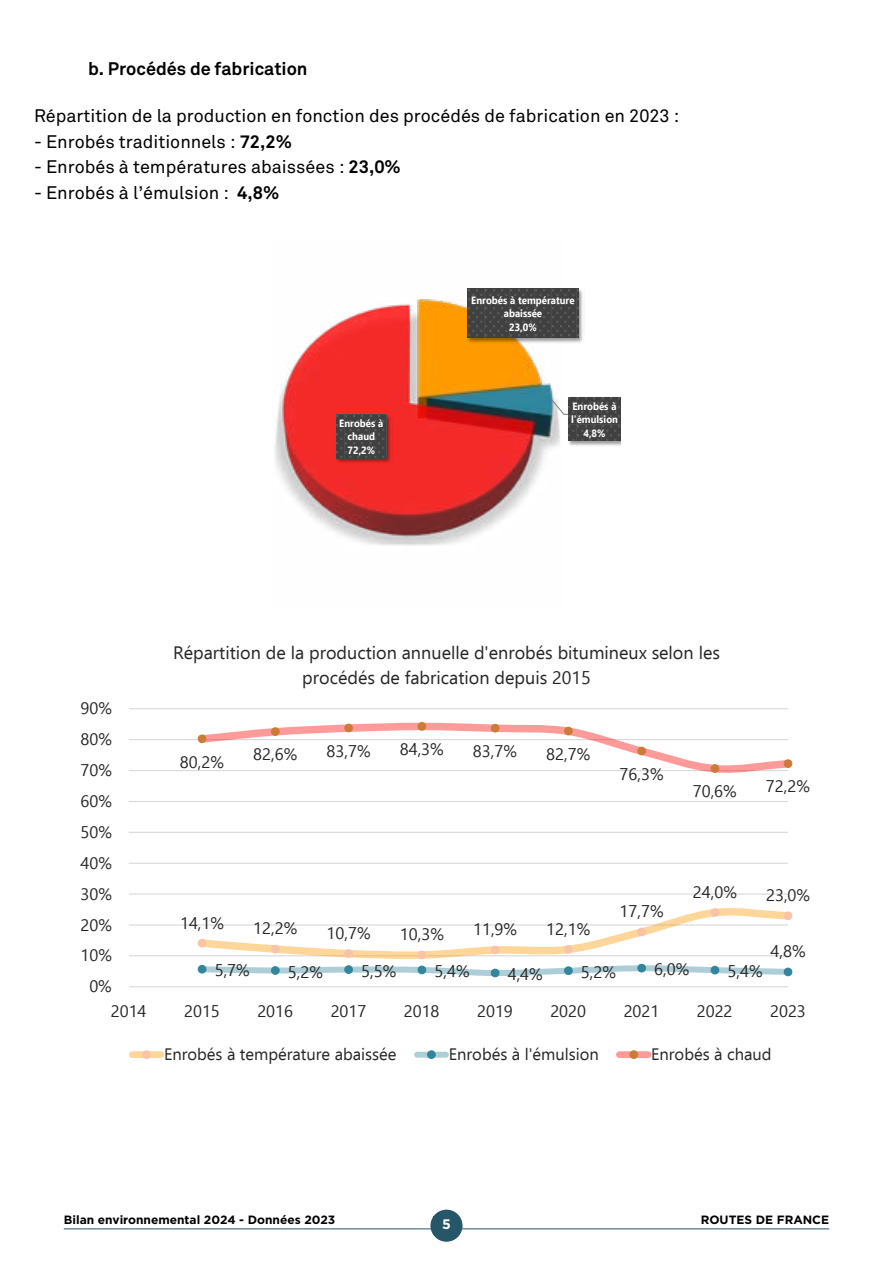
<style>
.page{position:relative;width:893px;height:1263px;background:#fff}
.page>*{position:absolute;margin:0;border:0;box-sizing:border-box;transform-origin:0 0}
.t1{font:18px "Akkurat";color:#000}
.t2{font:18px/24.5px "Ebrima";color:#262626;text-align:center}
.t3{font:700 18px "Akkurat";color:#000}
.t4{font:16.5px "Ebrima";color:#262626}
.t5{font:700 13.8px "Gotham";color:#fff}
.t6{font:700 12px "Gotham";color:#000}
.t7{font:700 10.5px/13.5px "Ebrima";color:#fff;text-align:center;scale:.91 1}
.s1{font-weight:700}
</style>
<div class="page">
<hr style="left:64px;top:1228px;width:765px;height:1px;background:#255769">
<div style="left:430px;top:1209px;width:32px;height:33px;background:#255769;border-radius:50%"></div>
<img style="left:275px;top:299px;width:285px;height:247px">
<svg style="left:551px;top:399px;width:15px;height:16px"></svg>
<img style="left:466px;top:288px;width:117px;height:56px">
<svg style="left:468px;top:289px;width:110px;height:48px;background:#434343"></svg>
<img style="left:566px;top:413px;width:55px;height:33px">
<svg style="left:568px;top:397px;width:53px;height:44px;background:#444"></svg>
<img style="left:334px;top:412px;width:58px;height:53px">
<svg style="left:336px;top:414px;width:50px;height:44px;background:#444"></svg>
<hr style="left:129px;top:955px;width:659px;height:1px;background:#d9d9d9">
<hr style="left:129px;top:924px;width:659px;height:1px;background:#d9d9d9">
<hr style="left:129px;top:893px;width:659px;height:2px;background:#d9d9d9">
<hr style="left:129px;top:863px;width:659px;height:1px;background:#d9d9d9">
<hr style="left:129px;top:832px;width:659px;height:1px;background:#d9d9d9">
<hr style="left:129px;top:801px;width:659px;height:1px;background:#d9d9d9">
<hr style="left:129px;top:770px;width:659px;height:1px;background:#d9d9d9">
<hr style="left:129px;top:739px;width:659px;height:1px;background:#d9d9d9">
<hr style="left:129px;top:708px;width:659px;height:1px;background:#d9d9d9">
<hr style="left:129px;top:986px;width:659px;height:1px;background:#d9d9d9">
<div style="left:784px;top:912px;width:8px;height:7px;background:#fac3a8;border-radius:50%"></div>
<div style="left:784px;top:911px;width:8px;height:9px;border:1px solid #fac3a8;border-radius:50%"></div>
<svg style="left:194px;top:908px;width:595px;height:70px"></svg>
<div style="left:198px;top:965px;width:8px;height:8px;background:#31859c;border-radius:50%"></div>
<div style="left:198px;top:965px;width:8px;height:8px;border:1px solid #31859c;border-radius:50%"></div>
<div style="left:272px;top:967px;width:7px;height:7px;background:#31859c;border-radius:50%"></div>
<div style="left:271px;top:966px;width:9px;height:9px;border:1px solid #31859c;border-radius:50%"></div>
<div style="left:345px;top:966px;width:7px;height:7px;background:#31859c;border-radius:50%"></div>
<div style="left:344px;top:965px;width:9px;height:9px;border:1px solid #31859c;border-radius:50%"></div>
<div style="left:418px;top:966px;width:8px;height:8px;background:#31859c;border-radius:50%"></div>
<div style="left:418px;top:965px;width:8px;height:9px;border:1px solid #31859c;border-radius:50%"></div>
<div style="left:491px;top:969px;width:8px;height:8px;background:#31859c;border-radius:50%"></div>
<div style="left:491px;top:969px;width:8px;height:8px;border:1px solid #31859c;border-radius:50%"></div>
<div style="left:565px;top:967px;width:7px;height:7px;background:#31859c;border-radius:50%"></div>
<div style="left:564px;top:966px;width:9px;height:9px;border:1px solid #31859c;border-radius:50%"></div>
<div style="left:638px;top:964px;width:7px;height:8px;background:#31859c;border-radius:50%"></div>
<div style="left:637px;top:964px;width:9px;height:8px;border:1px solid #31859c;border-radius:50%"></div>
<div style="left:711px;top:966px;width:8px;height:8px;background:#31859c;border-radius:50%"></div>
<div style="left:711px;top:966px;width:8px;height:8px;border:1px solid #31859c;border-radius:50%"></div>
<div style="left:784px;top:968px;width:8px;height:8px;background:#31859c;border-radius:50%"></div>
<div style="left:784px;top:967px;width:8px;height:9px;border:1px solid #31859c;border-radius:50%"></div>
<svg style="left:197px;top:722px;width:589px;height:51px"></svg>
<div style="left:198px;top:735px;width:8px;height:7px;background:#cc7b38;border-radius:50%"></div>
<div style="left:198px;top:734px;width:8px;height:9px;border:1px solid #cc7b38;border-radius:50%"></div>
<div style="left:272px;top:728px;width:7px;height:7px;background:#cc7b38;border-radius:50%"></div>
<div style="left:271px;top:727px;width:9px;height:9px;border:1px solid #cc7b38;border-radius:50%"></div>
<div style="left:345px;top:724px;width:7px;height:8px;background:#cc7b38;border-radius:50%"></div>
<div style="left:344px;top:724px;width:9px;height:8px;border:1px solid #cc7b38;border-radius:50%"></div>
<div style="left:418px;top:722px;width:8px;height:8px;background:#cc7b38;border-radius:50%"></div>
<div style="left:418px;top:722px;width:8px;height:9px;border:1px solid #cc7b38;border-radius:50%"></div>
<div style="left:491px;top:724px;width:8px;height:8px;background:#cc7b38;border-radius:50%"></div>
<div style="left:491px;top:724px;width:8px;height:8px;border:1px solid #cc7b38;border-radius:50%"></div>
<div style="left:565px;top:727px;width:7px;height:8px;background:#cc7b38;border-radius:50%"></div>
<div style="left:564px;top:727px;width:9px;height:8px;border:1px solid #cc7b38;border-radius:50%"></div>
<div style="left:638px;top:747px;width:7px;height:8px;background:#cc7b38;border-radius:50%"></div>
<div style="left:637px;top:747px;width:9px;height:8px;border:1px solid #cc7b38;border-radius:50%"></div>
<div style="left:711px;top:765px;width:8px;height:7px;background:#cc7b38;border-radius:50%"></div>
<div style="left:711px;top:764px;width:8px;height:9px;border:1px solid #cc7b38;border-radius:50%"></div>
<div style="left:784px;top:760px;width:8px;height:7px;background:#cc7b38;border-radius:50%"></div>
<div style="left:784px;top:759px;width:8px;height:9px;border:1px solid #cc7b38;border-radius:50%"></div>
<div style="left:132px;top:1051px;width:29px;height:7px;background:#ffd69a"></div>
<div style="left:143px;top:1051px;width:7px;height:7px;background:#fac3a8;border-radius:50%"></div>
<div style="left:142px;top:1050px;width:9px;height:9px;border:1px solid #fac3a8;border-radius:50%"></div>
<div style="left:417px;top:1052px;width:29px;height:6px;background:#adced7"></div>
<div style="left:428px;top:1051px;width:7px;height:7px;background:#31859c;border-radius:50%"></div>
<div style="left:427px;top:1050px;width:9px;height:9px;border:1px solid #31859c;border-radius:50%"></div>
<div style="left:619px;top:1051px;width:29px;height:7px;background:#ff9a9a"></div>
<div style="left:630px;top:1051px;width:7px;height:7px;background:#cc7b38;border-radius:50%"></div>
<div style="left:629px;top:1050px;width:9px;height:9px;border:1px solid #cc7b38;border-radius:50%"></div>
<p class="t3" style="left:88px;top:57px;width:221px">b. Procédés de fabrication</p>
<p class="t1" style="left:34px;top:105px;width:647px">Répartition de la production en fonction des procédés de fabrication en 2023 :</p>
<p class="t1" style="left:34px;top:131px;width:259px">- Enrobés traditionnels : <span class="s1">72,2%</span></p>
<p class="t1" style="left:34px;top:156px;width:368px">- Enrobés à températures abaissées : <span class="s1">23,0%</span></p>
<p class="t1" style="left:34px;top:182px;width:247px">- Enrobés à l’émulsion : <span class="s1">4,8%</span></p>
<p class="t7" style="left:339px;top:416px;width:50px">Enrobés à chaud<br>72,2%</p>
<p class="t7" style="left:471px;top:293px;width:115px">Enrobés à température abaissée<br>23,0%</p>
<p class="t7" style="left:571px;top:399px;width:53px">Enrobés à l'émulsion<br>4,8%</p>
<p class="t4" style="left:81px;top:696px;width:33px">90%</p>
<p class="t4" style="left:81px;top:727px;width:33px">80%</p>
<p class="t4" style="left:81px;top:758px;width:33px">70%</p>
<p class="t4" style="left:81px;top:789px;width:33px">60%</p>
<p class="t4" style="left:81px;top:820px;width:33px">50%</p>
<p class="t4" style="left:81px;top:851px;width:33px">40%</p>
<p class="t4" style="left:81px;top:881px;width:33px">30%</p>
<p class="t4" style="left:81px;top:912px;width:33px">20%</p>
<p class="t4" style="left:81px;top:943px;width:33px">10%</p>
<p class="t4" style="left:89px;top:974px;width:24px">0%</p>
<p class="t2" style="left:173px;top:640px;width:549px">Répartition de la production annuelle d'enrobés bitumineux selon les procédés de fabrication depuis 2015</p>
<p class="t4" style="left:180px;top:749px;width:46px">80,2%</p>
<p class="t4" style="left:253px;top:742px;width:46px">82,6%</p>
<p class="t4" style="left:326px;top:739px;width:46px">83,7%</p>
<p class="t4" style="left:400px;top:737px;width:46px">84,3%</p>
<p class="t4" style="left:473px;top:739px;width:46px">83,7%</p>
<p class="t4" style="left:546px;top:742px;width:46px">82,7%</p>
<p class="t4" style="left:619px;top:762px;width:46px">76,3%</p>
<p class="t4" style="left:693px;top:779px;width:46px">70,6%</p>
<p class="t4" style="left:766px;top:774px;width:46px">72,2%</p>
<p class="t4" style="left:180px;top:910px;width:46px">14,1%</p>
<p class="t4" style="left:253px;top:916px;width:46px">12,2%</p>
<p class="t4" style="left:326px;top:921px;width:46px">10,7%</p>
<p class="t4" style="left:400px;top:922px;width:46px">10,3%</p>
<p class="t4" style="left:473px;top:917px;width:46px">11,9%</p>
<p class="t4" style="left:546px;top:917px;width:46px">12,1%</p>
<p class="t4" style="left:619px;top:899px;width:46px">17,7%</p>
<p class="t4" style="left:693px;top:880px;width:46px">24,0%</p>
<p class="t4" style="left:766px;top:883px;width:46px">23,0%</p>
<p class="t4" style="left:770px;top:939px;width:37px">4,8%</p>
<p class="t4" style="left:215px;top:958px;width:37px">5,7%</p>
<p class="t4" style="left:288px;top:959px;width:37px">5,2%</p>
<p class="t4" style="left:361px;top:958px;width:37px">5,5%</p>
<p class="t4" style="left:434px;top:959px;width:37px">5,4%</p>
<p class="t4" style="left:508px;top:962px;width:37px">4,4%</p>
<p class="t4" style="left:581px;top:960px;width:37px">5,2%</p>
<p class="t4" style="left:654px;top:957px;width:37px">6,0%</p>
<p class="t4" style="left:727px;top:959px;width:37px">5,4%</p>
<p class="t4" style="left:111px;top:998px;width:37px">2014</p>
<p class="t4" style="left:184px;top:998px;width:37px">2015</p>
<p class="t4" style="left:257px;top:998px;width:37px">2016</p>
<p class="t4" style="left:331px;top:998px;width:37px">2017</p>
<p class="t4" style="left:404px;top:998px;width:37px">2018</p>
<p class="t4" style="left:477px;top:998px;width:37px">2019</p>
<p class="t4" style="left:550px;top:998px;width:37px">2020</p>
<p class="t4" style="left:624px;top:998px;width:37px">2021</p>
<p class="t4" style="left:697px;top:998px;width:37px">2022</p>
<p class="t4" style="left:770px;top:998px;width:37px">2023</p>
<p class="t4" style="left:164px;top:1042px;width:234px">Enrobés à température abaissée</p>
<p class="t4" style="left:449px;top:1042px;width:151px">Enrobés à l'émulsion</p>
<p class="t4" style="left:651px;top:1042px;width:122px">Enrobés à chaud</p>
<p class="t6" style="left:64px;top:1212px;width:273px">Bilan environnemental 2024 - Données 2023</p>
<p class="t5" style="left:442px;top:1216px;width:10px">5</p>
<p class="t6" style="left:701px;top:1212px;width:130px">ROUTES DE FRANCE</p>
</div>
